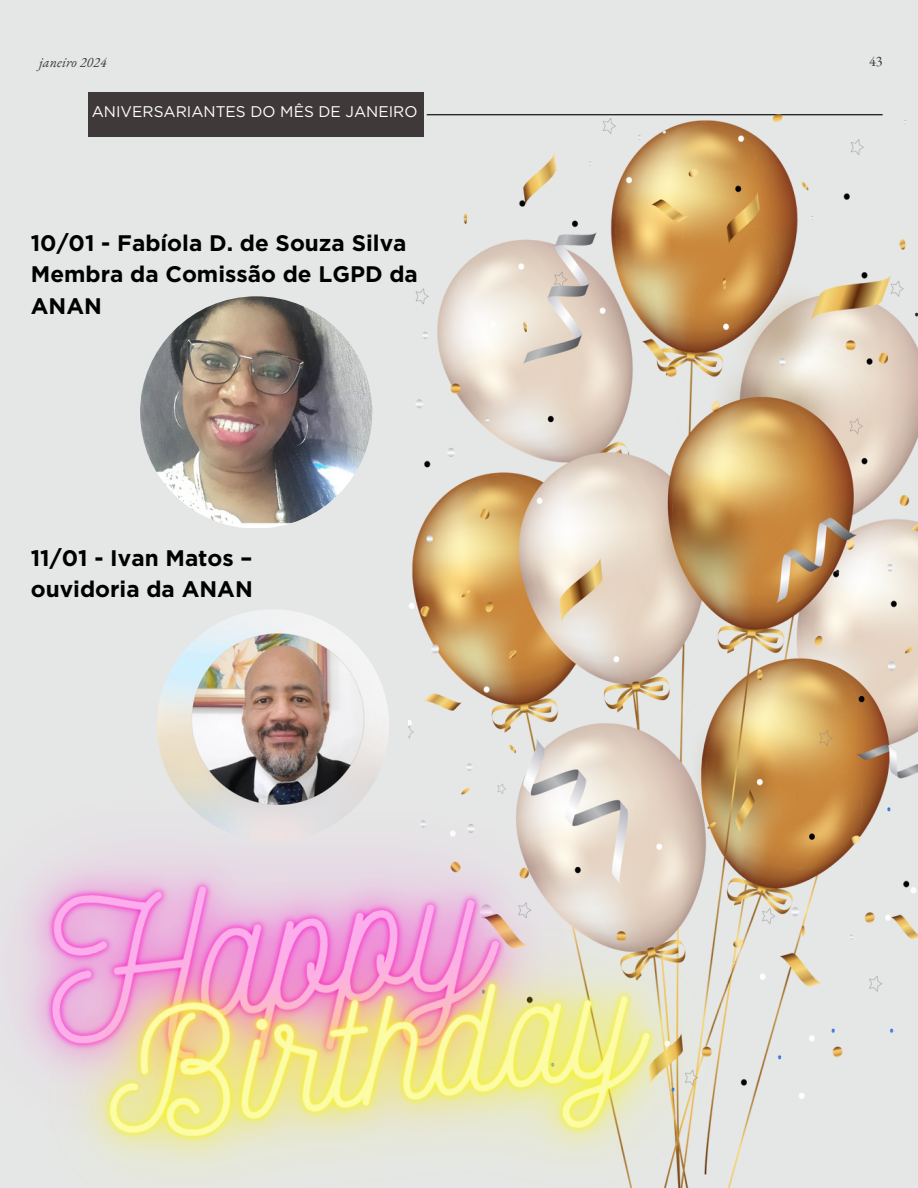
<style>
.page{position:relative;width:918px;height:1188px;background:#e5e7e6}
.page>*{position:absolute;margin:0;border:0;box-sizing:border-box;transform-origin:0 0}
.t1{font:700 22.5px/31.5px "Gotham";color:#000}
.t2{font:15.45px "Gotham";color:#fff}
.t3{font:italic 14.1px "EB Garamond";color:#3f393a}
.t4{font:14.1px "EB Garamond";color:#3f393a}
</style>
<div class="page">
<div style="left:88px;top:92px;width:336px;height:45px;background:#3f393a"></div>
<img style="left:412px;top:114px;width:506px;height:919px">
<img style="left:409px;top:562px;width:340px;height:129px">
<img style="left:18px;top:691px;width:847px;height:497px">
<img style="left:157px;top:609px;width:232px;height:232px;border-radius:50%">
<img style="left:140px;top:296px;width:232px;height:232px;border-radius:50%">
<p class="t3" style="left:39px;top:53px;width:69px">janeiro 2024</p>
<p class="t4" style="left:869px;top:52px;width:15px">43</p>
<p class="t2" style="left:92px;top:102px;width:327px">ANIVERSARIANTES DO MÊS DE JANEIRO</p>
<p class="t1" style="left:31px;top:227px;width:389px">10/01 - Fabíola D. de Souza Silva<br>Membra da Comissão de LGPD da<br>ANAN</p>
<p class="t1" style="left:31px;top:542px;width:224px">11/01 - Ivan Matos – ouvidoria da ANAN</p>
</div>
